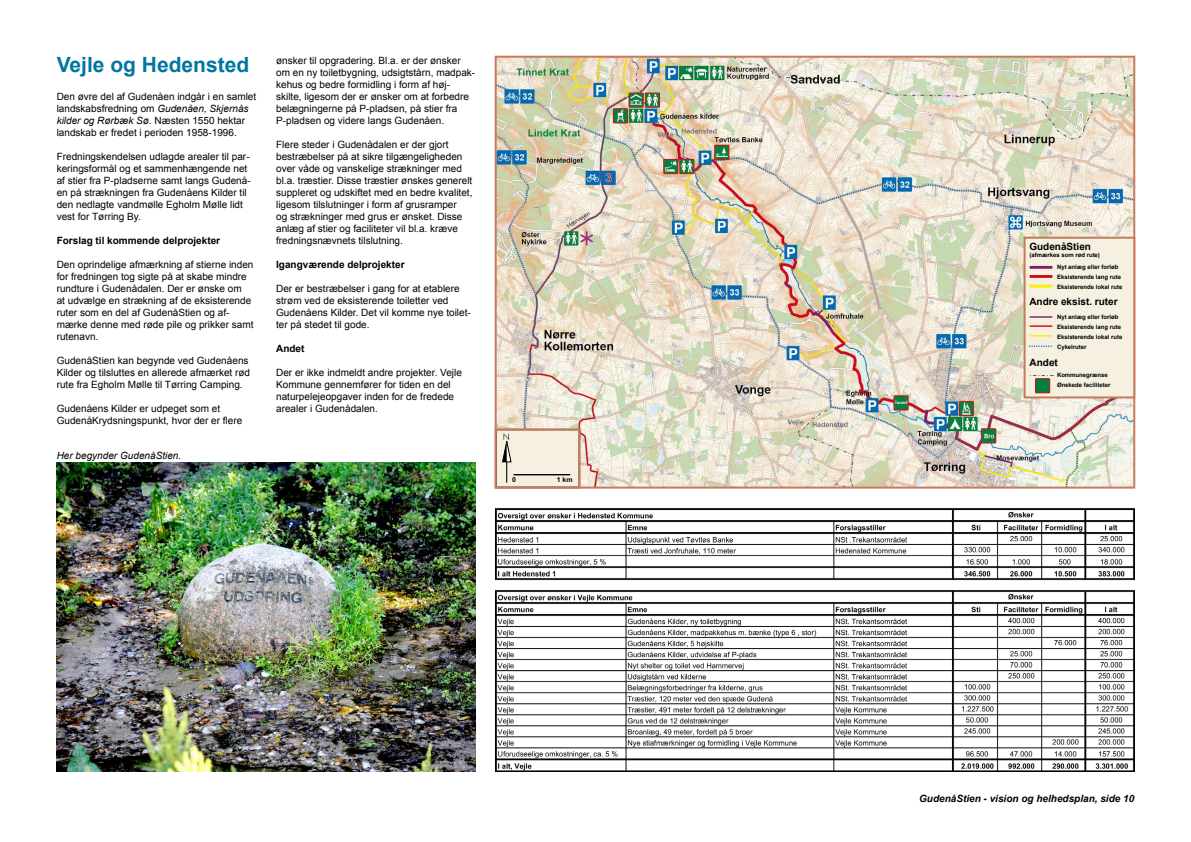
<style>
.page{position:relative;width:1191px;height:842px;background:#fff}
.page>*{position:absolute;margin:0;border:0;box-sizing:border-box;transform-origin:0 0}
.t1{font:700 21px "Arial";color:#0076a0}
.t2{font:10px/12px "Arial";color:#000}
.t3{font:700 10px "Arial";color:#000}
.t4{font:italic 700 10px "Arial";color:#000}
.t5{font:italic 10px "Arial";color:#000}
.t6{font:700 6.9px "Arial";color:#000}
.t7{font:700 6px/10px "Arial";color:#000}
.s1{font-style:italic}
</style>
<div class="page">
<img style="left:497px;top:59px;width:635px;height:427px">
<img style="left:496px;top:508px;width:638px;height:263px">
<div style="left:497px;top:431px;width:80px;height:55px;background:#f5f0df"></div>
<hr style="left:513px;top:474px;width:57px;height:1px;background:#000">
<div style="left:494px;top:428px;width:86px;height:61px;border:2px solid #c57b5c"></div>
<img style="left:57px;top:463px;width:419px;height:308px">
<div style="left:1024px;top:238px;width:110px;height:159px;background:#f5f0df"></div>
<hr style="left:1029px;top:266px;width:23px;height:3px;background:#79206c">
<hr style="left:1029px;top:275px;width:23px;height:3px;background:#cd071e">
<hr style="left:1029px;top:285px;width:23px;height:3px;background:#ffed00">
<hr style="left:1029px;top:316px;width:23px;height:2px;background:#79206c">
<hr style="left:1029px;top:325px;width:23px;height:2px;background:#cd071e">
<hr style="left:1029px;top:335px;width:23px;height:2px;background:#ffed00">
<svg style="left:1029px;top:345px;width:23px;height:2px"></svg>
<svg style="left:1030px;top:375px;width:23px;height:1px"></svg>
<div style="left:1035px;top:379px;width:14px;height:14px;background:#00803b"></div>
<div style="left:1035px;top:378px;width:15px;height:15px;border:1px solid #cd071e"></div>
<div style="left:1023px;top:237px;width:112px;height:161px;border:2px solid #c57b5c"></div>
<h1 class="t1" style="left:57px;top:51px;width:194px">Vejle og Hedensted</h1>
<p class="t2" style="left:57px;top:91px;width:201px">Den øvre del af Gudenåen indgår i en samlet landskabsfredning om <span class="s1">Gudenåen, Skjernås kilder og Rørbæk Sø</span>. Næsten 1550 hektar landskab er fredet i perioden 1958-1996.</p>
<p class="t2" style="left:57px;top:151px;width:195px">Fredningskendelsen udlagde arealer til par&shy;keringsformål og et sammenhængende net af stier fra P-pladserne samt langs Gudenå&shy;en på strækningen fra Gudenåens Kilder til den nedlagte vandmølle Egholm Mølle lidt vest for Tørring By.</p>
<p class="t3" style="left:57px;top:234px;width:165px">Forslag til kommende delprojekter</p>
<p class="t2" style="left:57px;top:259px;width:198px">Den oprindelige afmærkning af stierne inden for fredningen tog sigte på at skabe mindre rundture i Gudenådalen. Der er ønske om<br>at udvælge en strækning af de eksisterende ruter som en del af GudenåStien og af&shy;mærke denne med røde pile og prikker samt rutenavn.</p>
<p class="t2" style="left:57px;top:355px;width:195px">GudenåStien kan begynde ved Gudenåens<br>Kilder og tilsluttes en allerede afmærket rød rute fra Egholm Mølle til Tørring Camping.</p>
<p class="t2" style="left:57px;top:403px;width:187px">Gudenåens Kilder er udpeget som et<br>GudenåKrydsningspunkt, hvor der er flere</p>
<p class="t5" style="left:57px;top:449px;width:126px">Her begynder GudenåStien.</p>
<p class="t2" style="left:276px;top:55px;width:200px">ønsker til opgradering. Bl.a. er der ønsker om en ny toiletbygning, udsigtstårn, madpak&shy;kehus og bedre formidling i form af høj&shy;skilte, ligesom der er ønsker om at forbedre belægningerne på P-pladsen, på stier fra P-pladsen og videre langs Gudenåen.</p>
<p class="t2" style="left:276px;top:139px;width:198px">Flere steder i Gudenådalen er der gjort bestræbelser på at sikre tilgængeligheden over våde og vanskelige strækninger med bl.a. træstier. Disse træstier ønskes generelt suppleret og udskiftet med en bedre kvalitet, ligesom tilslutninger i form af grusramper<br>og strækninger med grus er ønsket. Disse anlæg af stier og faciliteter vil bl.a. kræve fredningsnævnets tilslutning.</p>
<p class="t3" style="left:276px;top:258px;width:130px">Igangværende delprojekter</p>
<p class="t2" style="left:276px;top:283px;width:196px">Der er bestræbelser i gang for at etablere strøm ved de eksisterende toiletter ved Gudenåens Kilder. Det vil komme nye toilet&shy;ter på stedet til gode.</p>
<p class="t3" style="left:276px;top:342px;width:30px">Andet</p>
<p class="t2" style="left:276px;top:367px;width:187px">Der er ikke indmeldt andre projekter. Vejle Kommune gennemfører for tiden en del naturpelejeopgaver inden for de fredede arealer i Gudenådalen.</p>
<p class="t6" style="left:512px;top:475px;width:5px">0</p>
<p class="t6" style="left:557px;top:475px;width:17px">1 km</p>
<p class="t3" style="left:1029px;top:240px;width:63px">GudenåStien</p>
<p class="t7" style="left:1029px;top:250px;width:72px">(afmærkes som rød rute)</p>
<p class="t3" style="left:1029px;top:295px;width:90px">Andre eksist. ruter</p>
<p class="t7" style="left:1057px;top:262px;width:67px">Nyt anlæg eller forløb<br>Eksisterende lang rute<br>Eksisterende lokal rute</p>
<p class="t7" style="left:1057px;top:312px;width:67px">Nyt anlæg eller forløb<br>Eksisterende lang rute<br>Eksisterende lokal rute<br>Cykelruter</p>
<p class="t3" style="left:1029px;top:356px;width:30px">Andet</p>
<p class="t7" style="left:1057px;top:370px;width:55px">Kommunegrænse<br>Ønskede faciliteter</p>
<p class="t4" style="left:919px;top:792px;width:217px">GudenåStien - vision og helhedsplan, side 10</p>
</div>
